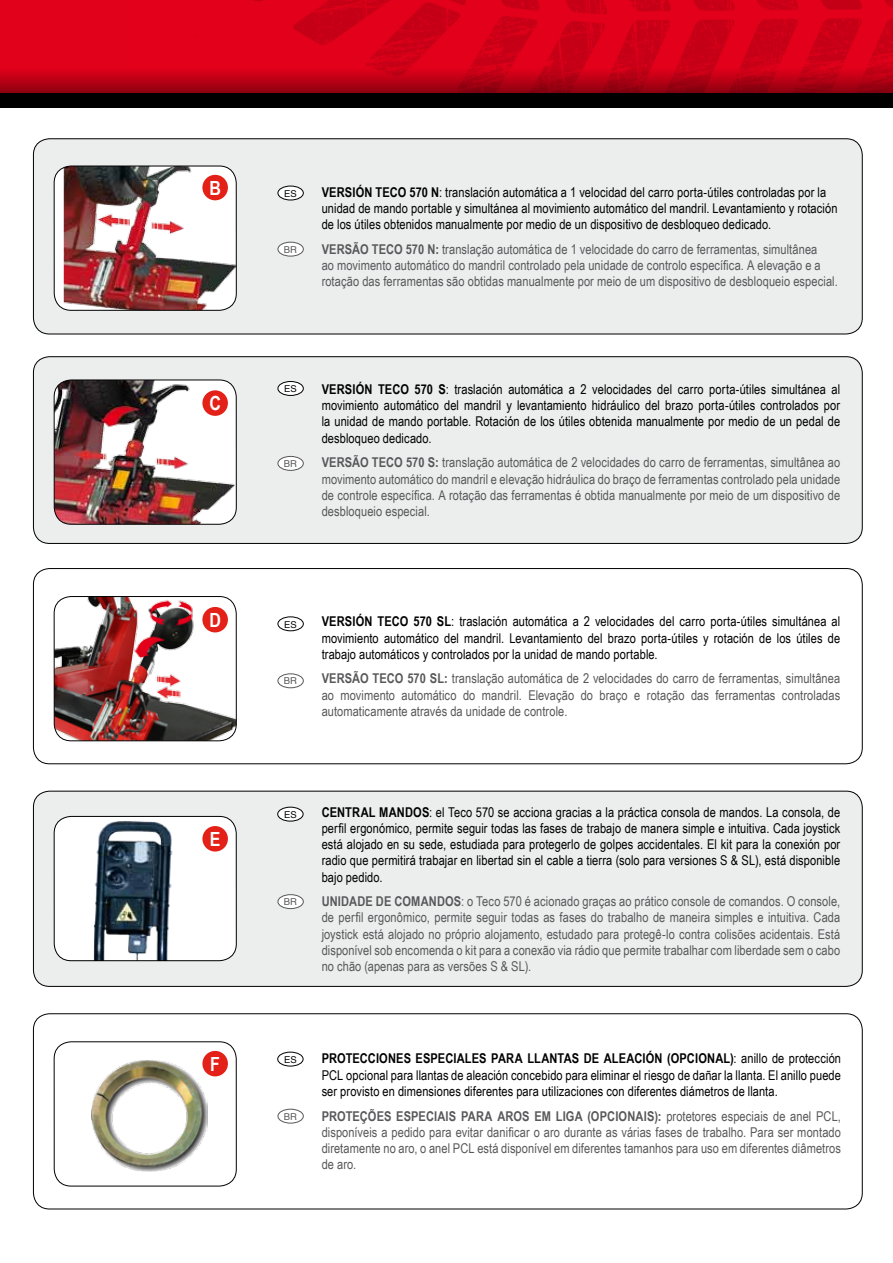
<style>
.page{position:relative;width:893px;height:1263px;background:#fff}
.page>*{position:absolute;margin:0;border:0;box-sizing:border-box;transform-origin:0 0}
.t1{font:700 19.5px "Arial Narrow";color:#fff}
.t2{font:13.5px/16.2px "Arial Narrow";letter-spacing:.005em;color:#58585a;text-align:justify}
.t3{font:13.5px/16.2px "Arial Narrow";letter-spacing:.005em;color:#000;text-align:justify}
.t4{font:9.45px "Helvetica";color:#000}
.t5{font:9.45px "Helvetica";color:#58585a}
.s1{font-weight:700}
</style>
<div class="page">
<div style="left:0;top:0;width:128px;height:68px;background:#e2011a"></div>
<img style="left:128px;top:0;width:765px;height:68px">
<svg style="left:0;top:68px;width:893px;height:25px;background:#b30014"></svg>
<div style="left:0;top:93px;width:893px;height:15px;background:#000"></div>
<div style="left:33px;top:357px;width:829px;height:186px;background:#eceded;border-radius:16px"></div>
<div style="left:33px;top:356px;width:829px;height:188px;border:1px solid #000;border-radius:16px"></div>
<div style="left:33px;top:139px;width:829px;height:195px;background:#eceded;border-radius:16px"></div>
<div style="left:33px;top:139px;width:829px;height:195px;border:1px solid #000;border-radius:16px"></div>
<div style="left:33px;top:568px;width:829px;height:196px;border:1px solid #000;border-radius:16px"></div>
<div style="left:33px;top:791px;width:829px;height:195px;background:#eceded;border-radius:16px"></div>
<div style="left:33px;top:791px;width:829px;height:195px;border:1px solid #000;border-radius:16px"></div>
<div style="left:33px;top:1013px;width:829px;height:196px;border:1px solid #000;border-radius:16px"></div>
<img style="left:54px;top:596px;width:182px;height:145px">
<div style="left:54px;top:596px;width:182px;height:145px;border:1px solid #000;border-radius:17px"></div>
<div style="left:54px;top:166px;width:182px;height:144px;background:#fff;border-radius:17px"></div>
<img style="left:64px;top:166px;width:172px;height:144px">
<div style="left:54px;top:166px;width:182px;height:144px;border:1px solid #000;border-radius:17px"></div>
<img style="left:54px;top:380px;width:182px;height:144px">
<div style="left:54px;top:380px;width:182px;height:144px;border:1px solid #000;border-radius:17px"></div>
<div style="left:202px;top:175px;width:26px;height:25px;background:#e32119;border-radius:50%"></div>
<div style="left:202px;top:390px;width:26px;height:26px;background:#e32119;border-radius:50%"></div>
<div style="left:202px;top:607px;width:26px;height:25px;background:#e32119;border-radius:50%"></div>
<div style="left:54px;top:816px;width:182px;height:145px;background:#fff;border-radius:17px"></div>
<img style="left:93px;top:821px;width:80px;height:138px">
<div style="left:54px;top:816px;width:182px;height:145px;border:1px solid #000;border-radius:17px"></div>
<div style="left:54px;top:1042px;width:182px;height:144px;border:1px solid #000;border-radius:17px"></div>
<img style="left:91px;top:1060px;width:117px;height:111px">
<div style="left:202px;top:826px;width:26px;height:25px;background:#e32119;border-radius:50%"></div>
<div style="left:202px;top:1051px;width:26px;height:25px;background:#e32119;border-radius:50%"></div>
<div style="left:278px;top:381px;width:25px;height:14px;background:#fff;border-radius:50%"></div>
<div style="left:278px;top:381px;width:26px;height:15px;border:1px solid #000;border-radius:50%"></div>
<div style="left:278px;top:186px;width:25px;height:14px;background:#fff;border-radius:50%"></div>
<div style="left:278px;top:186px;width:26px;height:14px;border:1px solid #000;border-radius:50%"></div>
<div style="left:278px;top:456px;width:25px;height:14px;background:#fff;border-radius:50%"></div>
<div style="left:278px;top:456px;width:26px;height:15px;border:1px solid #58585a;border-radius:50%"></div>
<div style="left:278px;top:242px;width:25px;height:14px;background:#fff;border-radius:50%"></div>
<div style="left:278px;top:242px;width:26px;height:14px;border:1px solid #58585a;border-radius:50%"></div>
<div style="left:278px;top:616px;width:26px;height:15px;border:1px solid #000;border-radius:50%"></div>
<div style="left:278px;top:673px;width:26px;height:15px;border:1px solid #58585a;border-radius:50%"></div>
<div style="left:278px;top:807px;width:25px;height:14px;background:#fff;border-radius:50%"></div>
<div style="left:277px;top:807px;width:26px;height:14px;border:1px solid #000;border-radius:50%"></div>
<div style="left:278px;top:895px;width:25px;height:14px;background:#fff;border-radius:50%"></div>
<div style="left:278px;top:894px;width:26px;height:15px;border:1px solid #58585a;border-radius:50%"></div>
<div style="left:277px;top:1052px;width:26px;height:14px;border:1px solid #000;border-radius:50%"></div>
<div style="left:278px;top:1109px;width:26px;height:14px;border:1px solid #58585a;border-radius:50%"></div>
<h1 class="t1" style="left:209px;top:173px;width:13px">B</h1>
<h1 class="t1" style="left:209px;top:389px;width:13px">C</h1>
<h1 class="t1" style="left:209px;top:605px;width:13px">D</h1>
<h1 class="t1" style="left:210px;top:824px;width:12px">E</h1>
<h1 class="t1" style="left:210px;top:1049px;width:11px">F</h1>
<p class="t4" style="left:284px;top:186px;width:14px">ES</p>
<p class="t5" style="left:284px;top:242px;width:15px">BR</p>
<p class="t3" style="left:322px;top:183px;width:517px;text-align:left"><span class="s1">VERSIÓN TECO 570 N</span>: translación automática a 1 velocidad del carro porta-útiles controladas por la unidad de mando portable y simultánea al movimiento automático del mandril. Levantamiento y rotación de los útiles obtenidos manualmente por medio de un dispositivo de desbloqueo dedicado.</p>
<p class="t2" style="left:322px;top:240px;width:518px;text-align:left"><span class="s1">VERSÃO TECO 570 N:</span> translação automática de 1 velocidade do carro de ferramentas, simultânea<br>ao movimento automático do mandril controlado pela unidade de controlo específica. A elevação e a rotação das ferramentas são obtidas manualmente por meio de um dispositivo de desbloqueio especial.</p>
<p class="t4" style="left:284px;top:381px;width:14px">ES</p>
<p class="t5" style="left:284px;top:456px;width:15px">BR</p>
<p class="t3" style="left:322px;top:381px;width:520px"><span class="s1">VERSIÓN TECO 570 S</span>: traslación automática a 2 velocidades del carro porta-útiles simultánea al movimiento automático del mandril y levantamiento hidráulico del brazo porta-útiles controlados por la unidad de mando portable. Rotación de los útiles obtenida manualmente por medio de un pedal de desbloqueo dedicado.</p>
<p class="t2" style="left:322px;top:454px;width:520px"><span class="s1">VERSÃO TECO 570 S:</span> translação automática de 2 velocidades do carro de ferramentas, simultânea ao movimento automático do mandril e elevação hidráulica do braço de ferramentas controlado pela unidade de controle específica. A rotação das ferramentas é obtida manualmente por meio de um dispositivo de desbloqueio especial.</p>
<p class="t4" style="left:284px;top:617px;width:14px">ES</p>
<p class="t5" style="left:284px;top:673px;width:15px">BR</p>
<p class="t3" style="left:322px;top:613px;width:520px"><span class="s1">VERSIÓN TECO 570 SL</span>: traslación automática a 2 velocidades del carro porta-útiles simultánea al movimiento automático del mandril. Levantamiento del brazo porta-útiles y rotación de los útiles de trabajo automáticos y controlados por la unidad de mando portable.</p>
<p class="t2" style="left:322px;top:670px;width:520px"><span class="s1">VERSÃO TECO 570 SL:</span> translação automática de 2 velocidades do carro de ferramentas, simultânea ao movimento automático do mandril. Elevação do braço e rotação das ferramentas controladas automaticamente através da unidade de controle.</p>
<p class="t4" style="left:284px;top:807px;width:14px">ES</p>
<p class="t5" style="left:284px;top:894px;width:15px">BR</p>
<p class="t3" style="left:322px;top:803px;width:520px"><span class="s1">CENTRAL MANDOS</span>: el Teco 570 se acciona gracias a la práctica consola de mandos. La consola, de perfil ergonómico, permite seguir todas las fases de trabajo de manera simple e intuitiva. Cada joystick está alojado en su sede, estudiada para protegerlo de golpes accidentales. El kit para la conexión por radio que permitirá trabajar en libertad sin el cable a tierra (solo para versiones S &amp; SL), está disponible bajo pedido.</p>
<p class="t2" style="left:322px;top:893px;width:520px"><span class="s1">UNIDADE DE COMANDOS</span>: o Teco 570 é acionado graças ao prático console de comandos. O console, de perfil ergonômico, permite seguir todas as fases do trabalho de maneira simples e intuitiva. Cada joystick está alojado no próprio alojamento, estudado para protegê-lo contra colisões acidentais. Está disponível sob encomenda o kit para a conexão via rádio que permite trabalhar com liberdade sem o cabo no chão (apenas para as versões S &amp; SL).</p>
<p class="t4" style="left:284px;top:1052px;width:14px">ES</p>
<p class="t5" style="left:284px;top:1109px;width:15px">BR</p>
<p class="t3" style="left:322px;top:1050px;width:521px"><span class="s1">PROTECCIONES ESPECIALES PARA LLANTAS DE ALEACIÓN (OPCIONAL)</span>: anillo de protección PCL opcional para llantas de aleación concebido para eliminar el riesgo de dañar la llanta. El anillo puede ser provisto en dimensiones diferentes para utilizaciones con diferentes diámetros de llanta.</p>
<p class="t2" style="left:322px;top:1107px;width:521px"><span class="s1">PROTEÇÕES ESPECIAIS PARA AROS EM LIGA (OPCIONAIS):</span> protetores especiais de anel PCL, disponíveis a pedido para evitar danificar o aro durante as várias fases de trabalho. Para ser montado diretamente no aro, o anel PCL está disponível em diferentes tamanhos para uso em diferentes diâmetros de aro.</p>
</div>
